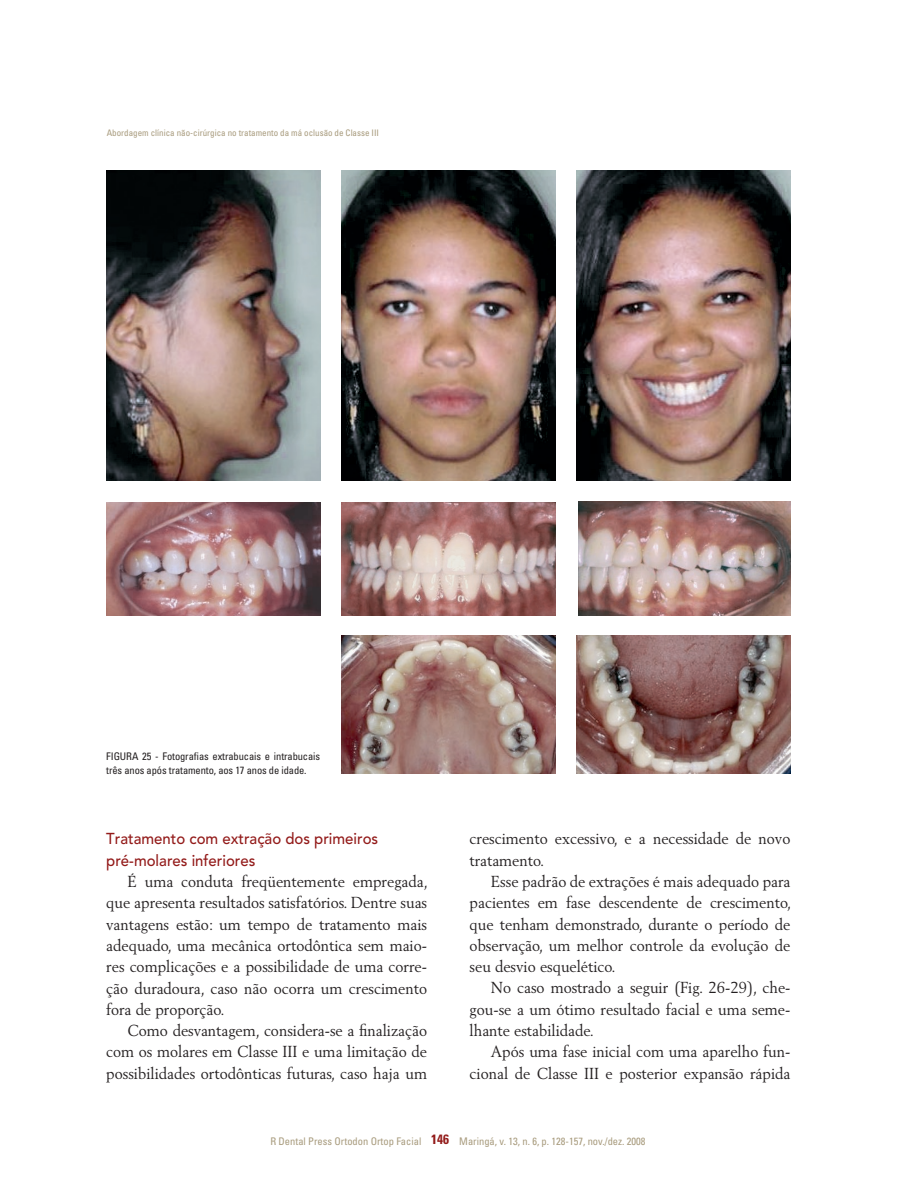
<style>
.page{position:relative;width:918px;height:1188px;background:#fff}
.page>*{position:absolute;margin:0;border:0;box-sizing:border-box;transform-origin:0 0}
.t1{font:15.75px/21.3px "Berling";color:#231f20;text-align:justify;scale:.95 1}
.t2{font:500 15.75px/21.3px "Avenir";color:#931b1a;scale:.95 1}
.t3{font:condensed 10.5px/13.5px "Univers";letter-spacing:-.01em;color:#231f20}
.t4{font:condensed 10.5px "Univers";color:#a89b7d}
.t5{font:condensed 9px "Univers";color:#a89b7d}
.s1{font-weight:700;font-size:13.5px;color:#931b1a}
</style>
<div class="page">
<img style="left:106px;top:170px;width:214px;height:311px">
<img style="left:341px;top:170px;width:214px;height:311px">
<img style="left:577px;top:170px;width:213px;height:311px">
<img style="left:106px;top:502px;width:214px;height:114px">
<img style="left:341px;top:635px;width:214px;height:139px">
<img style="left:341px;top:503px;width:214px;height:113px">
<img style="left:577px;top:635px;width:213px;height:139px">
<img style="left:578px;top:502px;width:212px;height:114px">
<p class="t5" style="left:107px;top:128px;width:274px">Abordagem clínica não-cirúrgica no tratamento da má oclusão de Classe iii</p>
<p class="t3" style="left:106px;top:750px;width:215px">FI GU RA 25 - Fotografias extrabucais e intrabucais três anos após tratamento, aos 17 anos de idade.</p>
<p class="t2" style="left:106px;top:829px;width:288px">Tratamento com extração dos primeiros pré-molares inferiores</p>
<p class="t1" style="left:106px;top:871px;width:340px;text-indent:21px">É uma conduta freqüentemente empregada, que apresenta resultados satisfatórios. Dentre suas vantagens estão: um tempo de tratamento mais adequado, uma mecânica ortodôntica sem maio&shy;res complicações e a possibilidade de uma corre&shy;ção duradoura, caso não ocorra um crescimento fora de proporção.</p>
<p class="t1" style="left:106px;top:1020px;width:339px;text-indent:21px">Como desvantagem, considera-se a finalização com os molares em Classe III e uma limitação de possibilidades ortodônticas futuras, caso haja um</p>
<p class="t1" style="left:470px;top:828px;width:339px">crescimento excessivo, e a necessidade de novo tratamento.</p>
<p class="t1" style="left:470px;top:871px;width:340px;text-indent:21px">Esse padrão de extrações é mais adequado para pacientes em fase descendente de crescimento, que tenham demonstrado, durante o período de observação, um melhor controle da evolução de seu desvio esquelético.</p>
<p class="t1" style="left:470px;top:977px;width:339px;text-indent:21px">No caso mostrado a seguir (Fig. 26-29), che&shy;gou-se a um ótimo resultado facial e uma seme&shy;lhante estabilidade.</p>
<p class="t1" style="left:470px;top:1041px;width:339px;text-align:right">Após uma fase inicial com uma aparelho fun&shy;cional de Classe III e posterior expansão rápida</p>
<p class="t4" style="left:270px;top:1134px;width:377px">R Dental Press Ortodon Ortop Facial <span class="s1">146</span> Maringá, v. 13, n. 6, p. 128-157, nov./dez. 2008</p>
</div>
